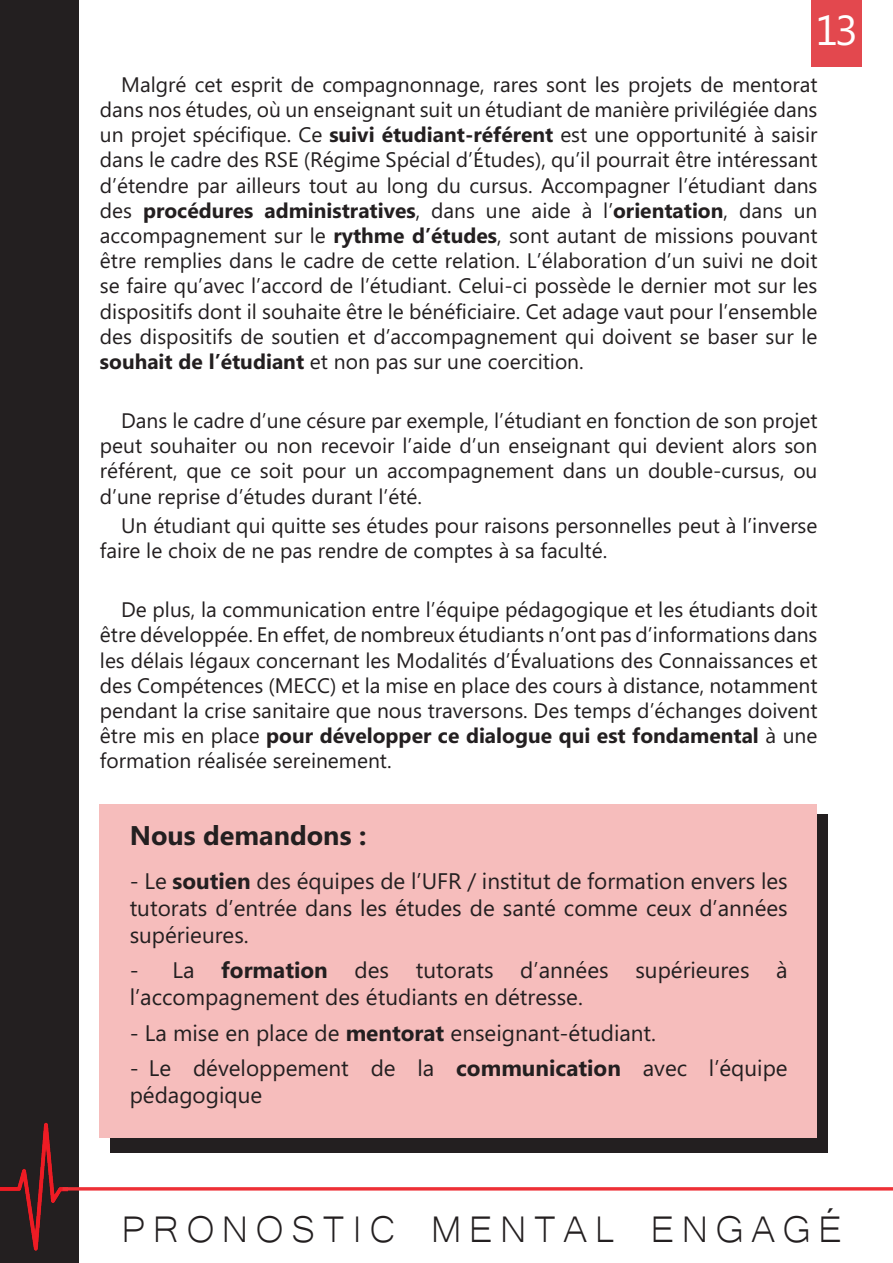
<style>
.page{position:relative;width:893px;height:1263px;background:#fff}
.page>*{position:absolute;margin:0;border:0;box-sizing:border-box;transform-origin:0 0}
.t1{font:48px "Microsoft Yi Baiti";letter-spacing:.15em;color:#231f20}
.t2{font:42px "Microsoft Phags Pa";color:#fff}
.Nous_demandons{font:700 27px "Microsoft Phags Pa";color:#231f20}
.Nous_demandons-2{font:22.5px/27px "Microsoft Phags Pa";color:#231f20}
.t3{font:21px/25.2px "Microsoft Phags Pa";color:#231f20;text-align:justify}
.s1{font-weight:700}
</style>
<div class="page">
<div style="left:0;top:0;width:79px;height:1263px;background:#231f20"></div>
<div style="left:811px;top:0;width:50px;height:67px;background:#e3484e"></div>
<img style="left:0;top:1123px;width:68px;height:127px">
<hr style="left:63px;top:1187px;width:830px;height:3px;background:#ee3036">
<div style="left:110px;top:814px;width:718px;height:338px;background:#231f20"></div>
<div style="left:99px;top:804px;width:718px;height:333px;background:#f6bdbc"></div>
<h2 class="t2" style="left:815px;top:2px;width:44px">13</h2>
<p class="t3" style="left:100px;top:71px;width:719px;text-indent:21px">Malgré cet esprit de compagnonnage, rares sont les projets de mentorat dans nos études, où un enseignant suit un étudiant de manière privilégiée dans un projet spécifique. Ce <span class="s1">suivi étudiant-référent</span> est une opportunité à saisir dans le cadre des RSE (Régime Spécial d’Études), qu’il pourrait être intéressant d’étendre par ailleurs tout au long du cursus. Accompagner l’étudiant dans des <span class="s1">procédures administratives</span>, dans une aide à l’<span class="s1">orientation</span>, dans un accompagnement sur le <span class="s1">rythme d’études</span>, sont autant de missions pouvant être remplies dans le cadre de cette relation. L’élaboration d’un suivi ne doit se faire qu’avec l’accord de l’étudiant. Celui-ci possède le dernier mot sur les dispositifs dont il souhaite être le bénéficiaire. Cet adage vaut pour l’ensemble des dispositifs de soutien et d’accompagnement qui doivent se baser sur le <span class="s1">souhait de l’étudiant</span> et non pas sur une coercition.</p>
<p class="t3" style="left:100px;top:407px;width:719px;text-indent:21px">Dans le cadre d’une césure par exemple, l’étudiant en fonction de son projet peut souhaiter ou non recevoir l’aide d’un enseignant qui devient alors son référent, que ce soit pour un accompagnement dans un double-cursus, ou d’une reprise d’études durant l’été.</p>
<p class="t3" style="left:100px;top:512px;width:719px;text-indent:21px">Un étudiant qui quitte ses études pour raisons personnelles peut à l’inverse faire le choix de ne pas rendre de comptes à sa faculté.</p>
<p class="t3" style="left:100px;top:596px;width:719px;text-indent:21px">De plus, la communication entre l’équipe pédagogique et les étudiants doit être développée. En effet, de nombreux étudiants n’ont pas d’informations dans les délais légaux concernant les Modalités d’Évaluations des Connaissances et des Compétences (MECC) et la mise en place des cours à distance, notamment pendant la crise sanitaire que nous traversons. Des temps d’échanges doivent être mis en place <span class="s1">pour développer ce dialogue qui est fondamental</span> à une formation réalisée sereinement.</p>
<p class="Nous_demandons" style="left:130px;top:816px;width:238px">Nous demandons :</p>
<p class="Nous_demandons-2" style="left:130px;top:866px;width:660px;text-align:justify">- Le <span class="s1">soutien</span> des équipes de l’UFR / institut de formation envers les tutorats d’entrée dans les études de santé comme ceux d’années supérieures.</p>
<p class="Nous_demandons-2" style="left:130px;top:956px;width:660px">- La <span class="s1">formation</span> des tutorats d’années supérieures à l’accompagnement des étudiants en détresse.</p>
<p class="Nous_demandons-2" style="left:130px;top:1018px;width:528px">- La mise en place de <span class="s1">mentorat</span> enseignant-étudiant.</p>
<p class="Nous_demandons-2" style="left:130px;top:1054px;width:659px">- Le développement de la <span class="s1">communication</span> avec l’équipe pédagogique</p>
<h1 class="t1" style="left:121px;top:1201px;width:722px">PRONOSTIC MENTAL ENGAGÉ</h1>
</div>
